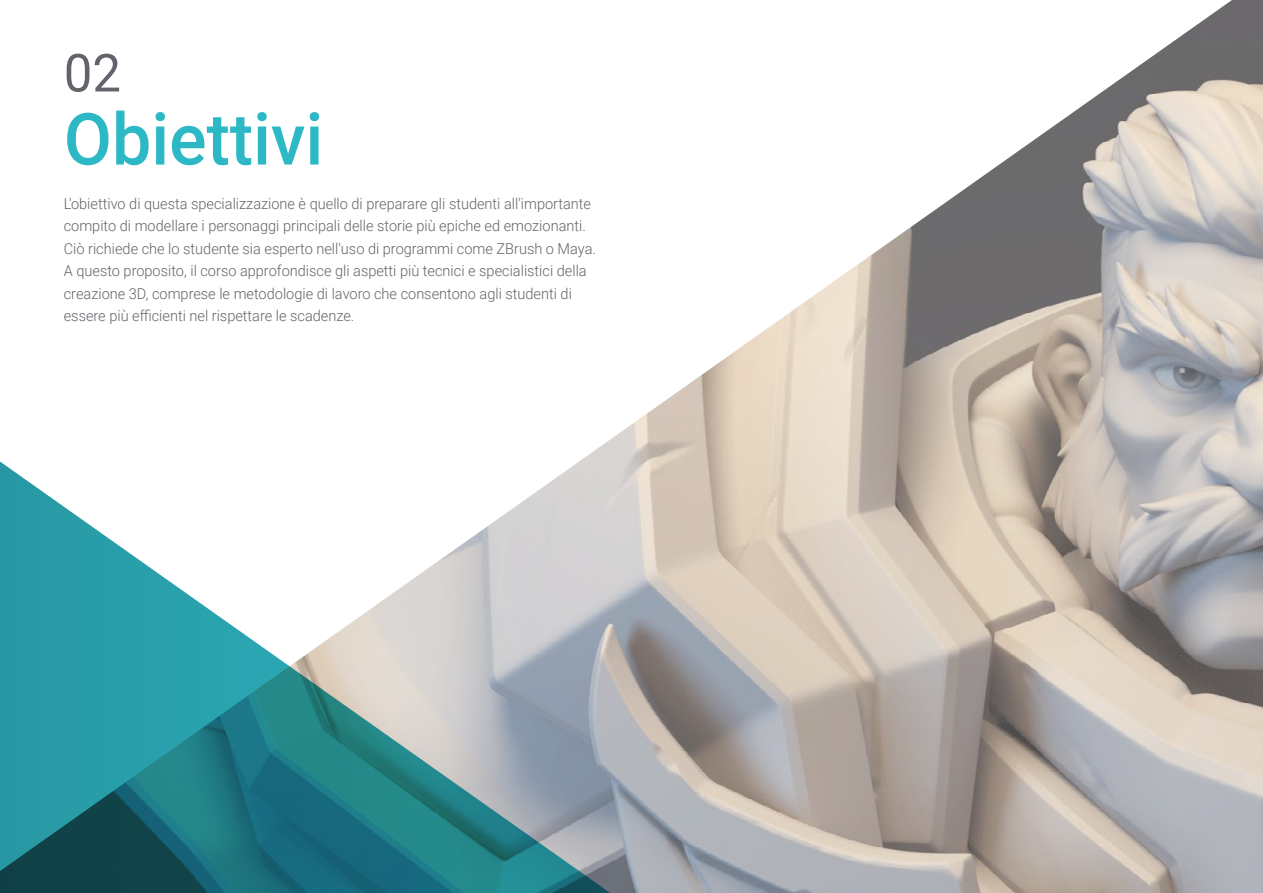
<style>
.page{position:relative;width:1263px;height:893px;background:#fff}
.page>*{position:absolute;margin:0;border:0;box-sizing:border-box;transform-origin:0 0}
.t1{font:500 72px "Roboto";color:#2db8c5}
.t2{font:52.5px "Roboto";color:#61646a}
.t3{font:300 15px/22.5px "Roboto";color:#61646a}
</style>
<div class="page">
<img style="left:601px;top:0;width:662px;height:893px">
<svg style="left:0;top:446px;width:640px;height:447px"></svg>
<h2 class="t2" style="left:64px;top:36px;width:59px">02</h2>
<h1 class="t1" style="left:64px;top:89px;width:261px">Obiettivi</h1>
<p class="t3" style="left:64px;top:192px;width:534px">L'obiettivo di questa specializzazione è quello di preparare gli studenti all'importante compito di modellare i personaggi principali delle storie più epiche ed emozionanti.<br>Ciò richiede che lo studente sia esperto nell'uso di programmi come ZBrush o Maya.<br>A questo proposito, il corso approfondisce gli aspetti più tecnici e specialistici della creazione 3D, comprese le metodologie di lavoro che consentono agli studenti di essere più efficienti nel rispettare le scadenze.</p>
</div>
